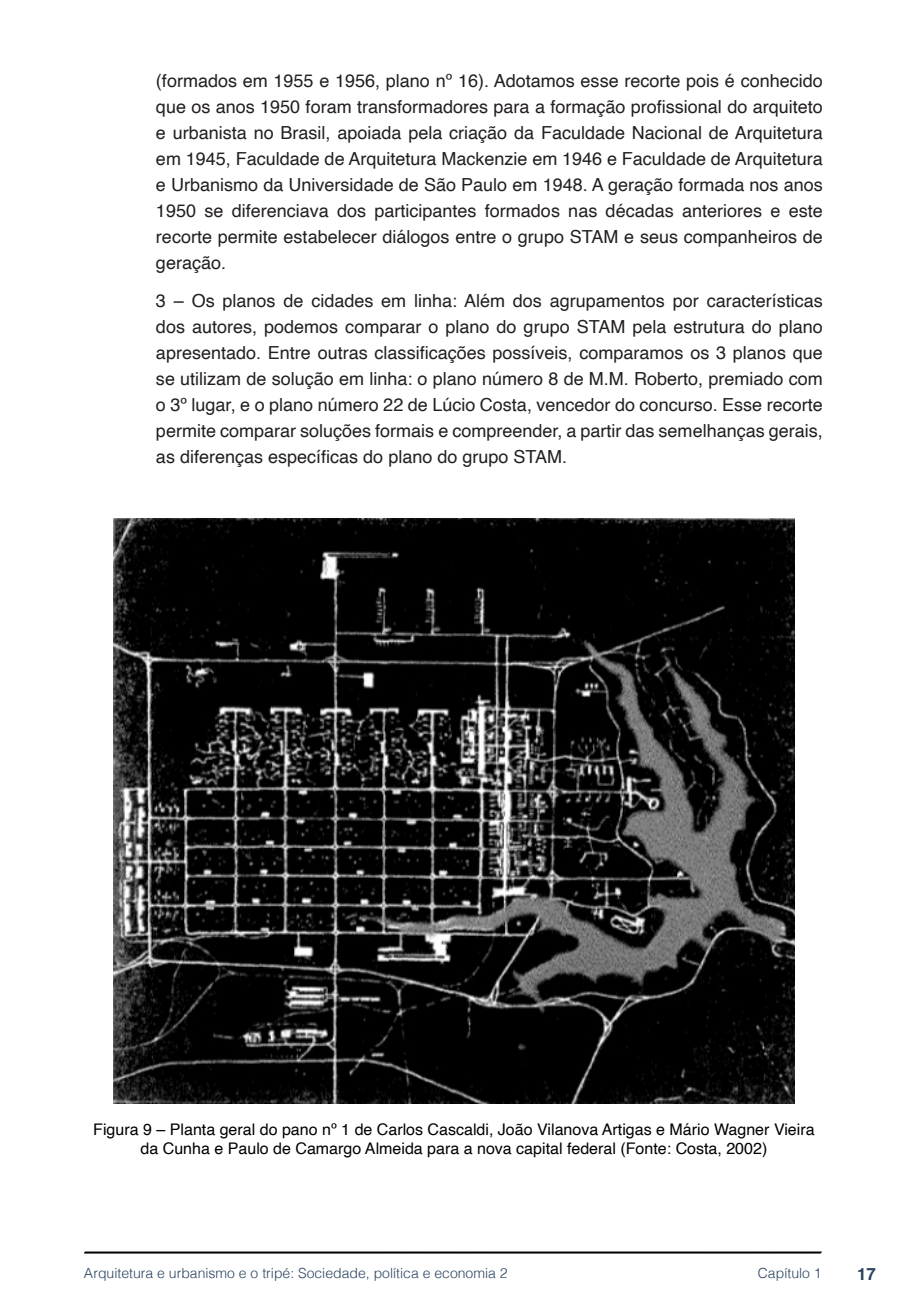
<style>
.page{position:relative;width:908px;height:1304px;background:#fff}
.page>*{position:absolute;margin:0;border:0;box-sizing:border-box;transform-origin:0 0}
.lista_simples{font:18px/26px "Helvetica";color:#231f20;text-align:justify}
.t1{font:700 16.8px "Helvetica";color:#2a435e}
.imagens_graf_tab{font:16px/19.2px "Helvetica";color:#000;text-align:center}
.t2{font:300 14px "Helvetica";color:#2a435e}
</style>
<div class="page">
<svg style="left:84px;top:1251px;width:737px;height:3px"></svg>
<img style="left:113px;top:518px;width:681px;height:586px">
<p class="lista_simples" style="left:156px;top:68px;width:668px">(formados em 1955 e 1956, plano nº 16). Adotamos esse recorte pois é conhecido que os anos 1950 foram transformadores para a formação profissional do arquiteto e urbanista no Brasil, apoiada pela criação da Faculdade Nacional de Arquitetura em 1945, Faculdade de Arquitetura Mackenzie em 1946 e Faculdade de Arquitetura e Urbanismo da Universidade de São Paulo em 1948. A geração formada nos anos 1950 se diferenciava dos participantes formados nas décadas anteriores e este recorte permite estabelecer diálogos entre o grupo STAM e seus companheiros de geração.</p>
<p class="lista_simples" style="left:156px;top:288px;width:668px">3 – Os planos de cidades em linha: Além dos agrupamentos por características dos autores, podemos comparar o plano do grupo STAM pela estrutura do plano apresentado. Entre outras classificações possíveis, comparamos os 3 planos que se utilizam de solução em linha: o plano número 8 de M.M. Roberto, premiado com o 3º lugar, e o plano número 22 de Lúcio Costa, vencedor do concurso. Esse recorte permite comparar soluções formais e compreender, a partir das semelhanças gerais, as diferenças específicas do plano do grupo STAM.</p>
<p class="imagens_graf_tab" style="left:93px;top:1120px;width:722px">Figura 9 – Planta geral do pano nº 1 de Carlos Cascaldi, João Vilanova Artigas e Mário Wagner Vieira da Cunha e Paulo de Camargo Almeida para a nova capital federal (Fonte: Costa, 2002)</p>
<p class="t2" style="left:84px;top:1261px;width:425px">Arquitetura e urbanismo e o tripé: Sociedade, política e economia 2</p>
<p class="t2" style="left:757px;top:1261px;width:65px">Capítulo 1</p>
<p class="t1" style="left:856px;top:1264px;width:20px">17</p>
</div>
